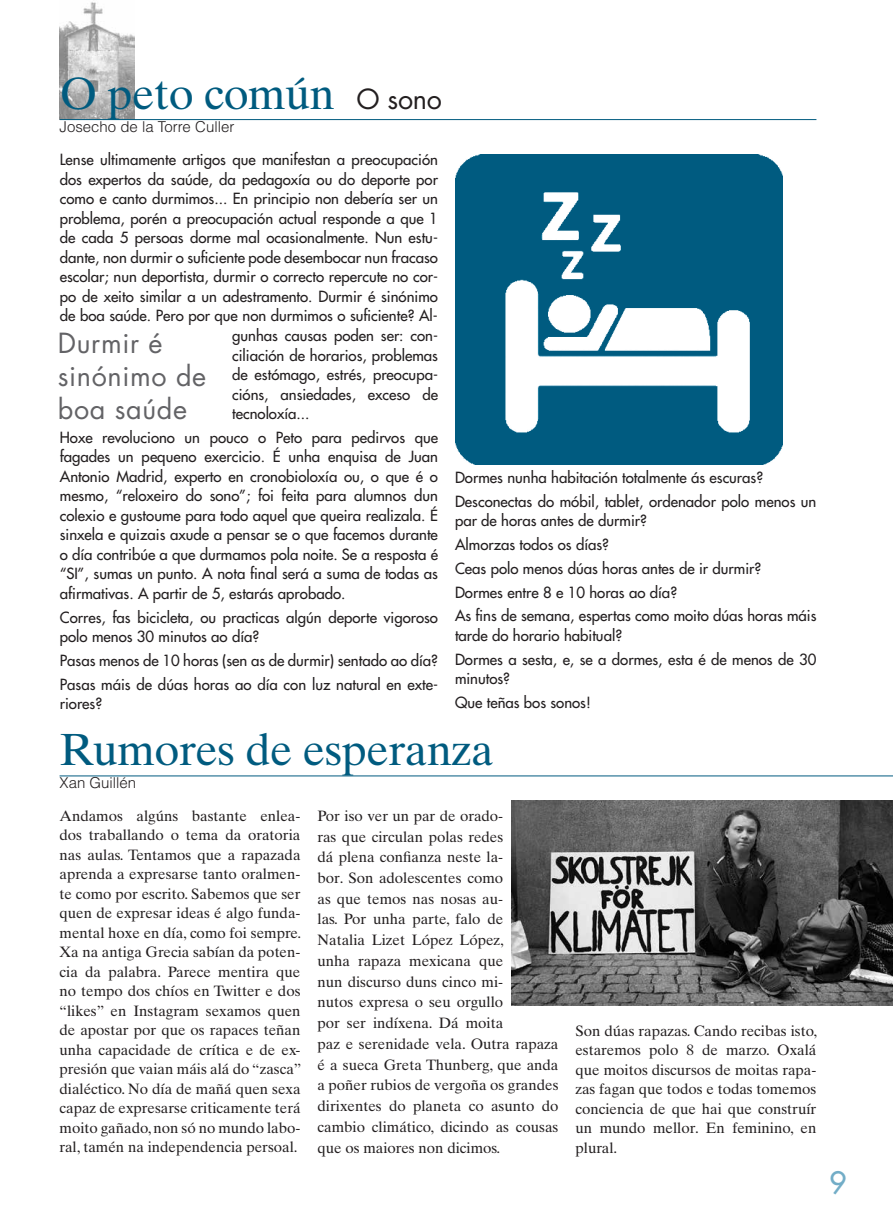
<style>
.page{position:relative;width:893px;height:1212px;background:#fff}
.page>*{position:absolute;margin:0;border:0;box-sizing:border-box;transform-origin:0 0}
.t1{font:45px "Times Ten LT Std";letter-spacing:-.01em;color:#005b7f}
.t2{font:500 30px "Futura Std";color:#72adc7}
.t3{font:27px/33px "Futura Std";letter-spacing:.02em;color:#636366}
.t4{font:500 15px/19.5px "Futura Std";color:#231f20}
.t5{font:15px/19.5px "Times Ten LT Std";color:#231f20;text-align:justify}
.t6{font:300 15px "Helvetica LT Std";color:#231f20}
.s1{font-family:"Futura Std";font-size:27px;color:#231f20}
</style>
<div class="page">
<hr style="left:60px;top:776px;width:833px;height:1px;background:#005b7f">
<img style="left:512px;top:800px;width:381px;height:206px">
<img style="left:60px;top:2px;width:74px;height:117px">
<hr style="left:60px;top:119px;width:756px;height:1px;background:#005b7f">
<img style="left:455px;top:155px;width:327px;height:309px">
<h1 class="t1" style="left:60px;top:67px;width:384px">O peto común <span class="s1">O sono</span></h1>
<p class="t6" style="left:60px;top:117px;width:176px">Josecho de la Torre Culler</p>
<p class="t4" style="left:60px;top:150px;width:380px">Lense ultimamente artigos que manifestan a preocupación</p>
<p class="t4" style="left:60px;top:170px;width:380px">dos expertos da saúde, da pedagoxía ou do deporte por</p>
<p class="t4" style="left:60px;top:189px;width:380px">como e canto durmimos... En principio non debería ser un</p>
<p class="t4" style="left:60px;top:209px;width:380px">problema, porén a preocupación actual responde a que 1</p>
<p class="t4" style="left:60px;top:228px;width:380px">de cada 5 persoas dorme mal ocasionalmente. Nun estu-</p>
<p class="t4" style="left:60px;top:248px;width:380px">dante, non durmir o suficiente pode desembocar nun fracaso</p>
<p class="t4" style="left:60px;top:267px;width:380px">escolar; nun deportista, durmir o correcto repercute no cor-</p>
<p class="t4" style="left:60px;top:287px;width:380px">po de xeito similar a un adestramento. Durmir é sinónimo</p>
<p class="t4" style="left:60px;top:306px;width:380px">de boa saúde. Pero por que non durmimos o suficiente? Al-</p>
<p class="t4" style="left:232px;top:326px;width:207px">gunhas causas poden ser: con-</p>
<p class="t4" style="left:232px;top:345px;width:207px">ciliación de horarios, problemas</p>
<p class="t4" style="left:232px;top:365px;width:207px">de estómago, estrés, preocupa-</p>
<p class="t4" style="left:232px;top:384px;width:207px">cións, ansiedades, exceso de</p>
<p class="t4" style="left:232px;top:404px;width:79px">tecnoloxía...</p>
<p class="t4" style="left:60px;top:427px;width:380px;text-align:justify">Hoxe revoluciono un pouco o Peto para pedirvos que fagades un pequeno exercicio. É unha enquisa de Juan Antonio Madrid, experto en cronobioloxía ou, o que é o mesmo, “reloxeiro do sono”; foi feita para alumnos dun colexio e gustoume para todo aquel que queira realizala. É sinxela e quizais axude a pensar se o que facemos durante o día contribúe a que durmamos pola noite. Se a resposta é “SI”, sumas un punto. A nota final será a suma de todas as afirmativas. A partir de 5, estarás aprobado.</p>
<p class="t4" style="left:60px;top:607px;width:380px">Corres, fas bicicleta, ou practicas algún deporte vigoroso polo menos 30 minutos ao día?</p>
<p class="t4" style="left:60px;top:648px;width:380px;line-height:23.7px">Pasas menos de 10 horas (sen as de durmir) sentado ao día?<br>Pasas máis de dúas horas ao día con luz natural en exte-</p>
<p class="t4" style="left:60px;top:694px;width:44px">riores?</p>
<h3 class="t3" style="left:58px;top:326px;width:150px">Durmir é sinónimo de boa saúde</h3>
<p class="t4" style="left:455px;top:466px;width:363px;line-height:23.7px">Dormes nunha habitación totalmente ás escuras?<br>Desconectas do móbil, tablet, ordenador polo menos un</p>
<p class="t4" style="left:455px;top:509px;width:363px;line-height:23.7px">par de horas antes de durmir?<br>Almorzas todos os días?<br>Ceas polo menos dúas horas antes de ir durmir?<br>Dormes entre 8 e 10 horas ao día?<br>As fins de semana, espertas como moito dúas horas máis</p>
<p class="t4" style="left:455px;top:623px;width:363px;line-height:23.7px">tarde do horario habitual?<br>Dormes a sesta, e, se a dormes, esta é de menos de 30</p>
<p class="t4" style="left:455px;top:667px;width:137px;line-height:23.7px">minutos?<br>Que teñas bos sonos!</p>
<h1 class="t1" style="left:60px;top:723px;width:436px">Rumores de esperanza</h1>
<p class="t6" style="left:60px;top:774px;width:78px">Xan Guillén</p>
<p class="t5" style="left:60px;top:806px;width:243px">Andamos algúns bastante enlea&shy;dos traballando o tema da oratoria nas aulas. Tentamos que a rapazada aprenda a expresarse tanto oralmen&shy;te como por escrito. Sabemos que ser quen de expresar ideas é algo funda&shy;mental hoxe en día, como foi sempre.<br>Xa na antiga Grecia sabían da poten&shy;cia da palabra. Parece mentira que no tempo dos chíos en Twitter e dos “likes” en Instagram sexamos quen de apostar por que os rapaces teñan unha capacidade de crítica e de ex&shy;presión que vaian máis alá do “zasca” dialéctico. No día de mañá quen sexa capaz de expresarse criticamente terá moito gañado, non só no mundo labo&shy;ral, tamén na independencia persoal.</p>
<p class="t5" style="left:317px;top:805px;width:242px;line-height:20.7px;text-align:left">Por iso ver un par de orado-<br>ras que circulan polas redes<br>dá plena confianza neste la-<br>bor. Son adolescentes como<br>as que temos nas nosas au-<br>las. Por unha parte, falo de<br>Natalia Lizet López López,<br>unha rapaza mexicana que<br>nun discurso duns cinco mi-<br>nutos expresa o seu orgullo<br>por ser indíxena. Dá moita<br>paz e serenidade vela. Outra rapaza é a sueca Greta Thunberg, que anda a poñer rubios de vergoña os grandes dirixentes do planeta co asunto do cambio climático, dicindo as cousas que os maiores non dicimos.</p>
<p class="t5" style="left:575px;top:1020px;width:243px">Son dúas rapazas. Cando recibas isto, estaremos polo 8 de marzo. Oxalá que moitos discursos de moitas rapa&shy;zas fagan que todos e todas tomemos conciencia de que hai que construír un mundo mellor. En feminino, en plural.</p>
<h2 class="t2" style="left:829px;top:1164px;width:19px">9</h2>
</div>
